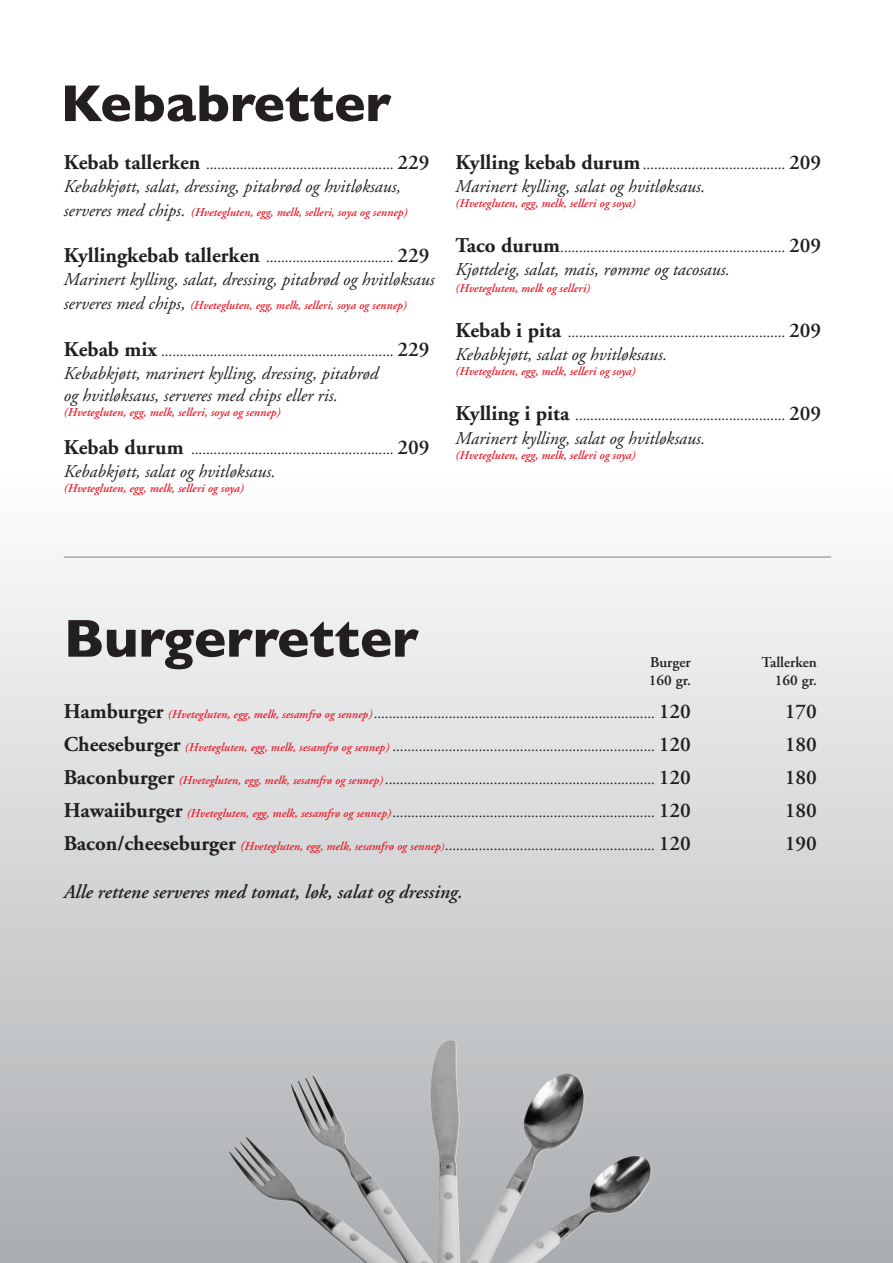
<style>
.page{position:relative;width:893px;height:1263px;background:#fff}
.page>*{position:absolute;margin:0;border:0;box-sizing:border-box;transform-origin:0 0}
.t1{font:700 54px "Gill Sans";color:#231f20}
.t2{font:700 52.5px "Gill Sans";color:#231f20}
.t3{font:600 21px "Adobe Garamond";color:#231f20}
.t4{font:italic 600 19.5px "Adobe Garamond";color:#231f20}
.t5{font:italic 18px "Adobe Garamond";color:#231f20}
.t6{font:15px "Adobe Garamond";color:#231f20}
.t7{font:600 15px "Adobe Garamond";color:#231f20}
.t8{font:italic 600 12px "Adobe Garamond";color:#e81d2c}
.s1{font-weight:700;font-size:21px}
.s2{font-weight:600;font-size:21px}
.s3{font-weight:400;font-size:18px;color:#231f20}
.s4{font-weight:600;font-style:italic;font-size:12px;color:#e81d2c}
.s5{font-weight:600;font-style:italic;font-size:13.5px;color:#e81d2c}
.s6{font-weight:600;font-style:italic;font-size:10.5px;color:#e81d2c}
</style>
<div class="page">
<div style="left:0;top:472px;width:893px;height:791px;background:linear-gradient(to bottom,#fefffe,#aaadb0)"></div>
<img style="left:228px;top:1084px;width:423px;height:179px">
<hr style="left:64px;top:556px;width:767px;height:2px;background:#a8a9ad">
<p class="t2" style="left:61px;top:73px;width:332px">Kebabretter</p>
<p class="t6" style="left:64px;top:158px;width:367px"><span class="s1">Kebab tallerken</span> .................................................. <span class="s2">229</span></p>
<p class="t5" style="left:64px;top:179px;width:339px">Kebabkjøtt, salat, dressing, pitabrød og hvitløksaus,</p>
<p class="t8" style="left:64px;top:207px;width:345px"><span class="s3">serveres med chips.</span> (Hvetegluten, egg, melk, selleri, soya og sennep)</p>
<p class="t6" style="left:64px;top:252px;width:367px"><span class="s1">Kyllingkebab tallerken</span> .................................. <span class="s2">229</span></p>
<p class="t5" style="left:64px;top:272px;width:372px">Marinert kylling, salat, dressing, pitabrød og hvitløksaus</p>
<p class="t8" style="left:64px;top:300px;width:345px"><span class="s3">serveres med chips,</span> (Hvetegluten, egg, melk, selleri, soya og sennep)</p>
<p class="t6" style="left:64px;top:345px;width:367px"><span class="s1">Kebab mix</span> .............................................................. <span class="s2">229</span></p>
<p class="t5" style="left:64px;top:366px;width:316px">Kebabkjøtt, marinert kylling, dressing, pitabrød</p>
<p class="t5" style="left:64px;top:388px;width:276px">og hvitløksaus, serveres med chips eller ris.</p>
<p class="t8" style="left:64px;top:407px;width:218px">(Hvetegluten, egg, melk, selleri, soya og sennep)</p>
<p class="t6" style="left:64px;top:444px;width:367px"><span class="s1">Kebab durum</span> ...................................................... <span class="s2">209</span></p>
<p class="t5" style="left:64px;top:464px;width:213px">Kebabkjøtt, salat og hvitløksaus.</p>
<p class="t8" style="left:64px;top:484px;width:182px">(Hvetegluten, egg, melk, selleri og soya)</p>
<p class="t6" style="left:455px;top:158px;width:367px"><span class="s1">Kylling kebab durum</span>...................................... <span class="s2">209</span></p>
<p class="t5" style="left:455px;top:179px;width:251px">Marinert kylling, salat og hvitløksaus.</p>
<p class="t8" style="left:455px;top:198px;width:182px">(Hvetegluten, egg, melk, selleri og soya)</p>
<p class="t6" style="left:455px;top:241px;width:367px"><span class="s1">Taco durum</span>............................................................ <span class="s2">209</span></p>
<p class="t5" style="left:455px;top:262px;width:276px">Kjøttdeig, salat, mais, rømme og tacosaus.</p>
<p class="t8" style="left:455px;top:283px;width:136px">(Hvetegluten, melk og selleri)</p>
<p class="t6" style="left:455px;top:326px;width:367px"><span class="s1">Kebab i pita</span> .......................................................... <span class="s2">209</span></p>
<p class="t5" style="left:455px;top:347px;width:213px">Kebabkjøtt, salat og hvitløksaus.</p>
<p class="t8" style="left:455px;top:366px;width:182px">(Hvetegluten, egg, melk, selleri og soya)</p>
<p class="t6" style="left:455px;top:410px;width:367px"><span class="s1">Kylling i pita</span> ........................................................ <span class="s2">209</span></p>
<p class="t5" style="left:455px;top:430px;width:251px">Marinert kylling, salat og hvitløksaus.</p>
<p class="t8" style="left:455px;top:450px;width:182px">(Hvetegluten, egg, melk, selleri og soya)</p>
<p class="t1" style="left:64px;top:607px;width:357px">Burgerretter</p>
<p class="t7" style="left:650px;top:656px;width:42px">Burger</p>
<p class="t7" style="left:761px;top:656px;width:57px">Tallerken</p>
<p class="t7" style="left:649px;top:674px;width:43px">160 gr.</p>
<p class="t7" style="left:775px;top:674px;width:43px">160 gr.</p>
<p class="t6" style="left:64px;top:707px;width:629px"><span class="s1">Hamburger</span> <span class="s4">(Hvetegluten, egg, melk, sesamfrø og sennep)</span>........................................................................... <span class="s2">120</span></p>
<p class="t3" style="left:785px;top:703px;width:34px">170</p>
<p class="t6" style="left:64px;top:740px;width:629px"><span class="s1">Cheeseburger</span> <span class="s4">(Hvetegluten, egg, melk, sesamfrø og sennep)</span> ...................................................................... <span class="s2">120</span></p>
<p class="t3" style="left:785px;top:736px;width:34px">180</p>
<p class="t6" style="left:64px;top:773px;width:629px"><span class="s1">Baconburger</span> <span class="s4">(Hvetegluten, egg, melk, sesamfrø og sennep)</span> ........................................................................ <span class="s2">120</span></p>
<p class="t3" style="left:785px;top:769px;width:34px">180</p>
<p class="t6" style="left:64px;top:806px;width:629px"><span class="s1">Hawaiiburger</span> <span class="s4">(Hvetegluten, egg, melk, sesamfrø og sennep)</span>...................................................................... <span class="s2">120</span></p>
<p class="t3" style="left:785px;top:802px;width:34px">180</p>
<p class="t6" style="left:64px;top:839px;width:629px"><span class="s1">Bacon/cheeseburger</span> <span class="s5">(</span><span class="s4">Hvetegluten, egg, melk, sesamfrø og sennep</span><span class="s6">)</span>........................................................ <span class="s2">120</span></p>
<p class="t3" style="left:785px;top:835px;width:34px">190</p>
<p class="t4" style="left:64px;top:884px;width:400px">Alle rettene serveres med tomat, løk, salat og dressing.</p>
</div>
